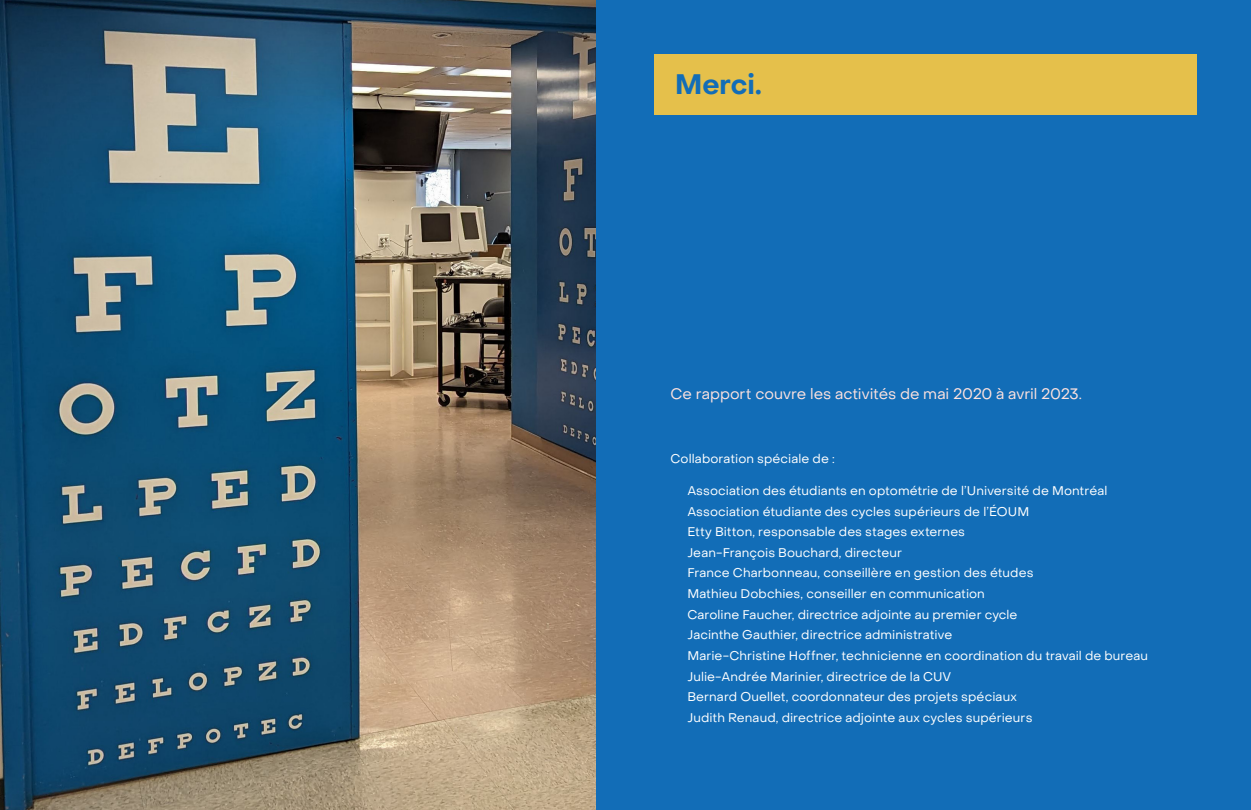
<style>
.page{position:relative;width:1251px;height:810px;background:#fff}
.page>*{position:absolute;margin:0;border:0;box-sizing:border-box;transform-origin:0 0}
.TOC_Title{font:700 27.5px "Object Sans";letter-spacing:-.005em;color:#126db7}
.Body{font:15px "Object Sans";color:#fde2df}
.Body-2{font:12.5px "Object Sans";letter-spacing:.005em;color:#fff}
</style>
<div class="page">
<img style="left:0;top:0;width:596px;height:810px">
<div style="left:596px;top:0;width:655px;height:810px;background:#126db7"></div>
<div style="left:655px;top:54px;width:542px;height:61px;background:#e5c04b"></div>
<p class="TOC_Title" style="left:675px;top:68px;width:88px">Merci.</p>
<p class="Body" style="left:671px;top:385px;width:413px">Ce rapport couvre les activités de mai 2020 à avril 2023.</p>
<p class="Body-2" style="left:670px;top:451px;width:166px">Collaboration spéciale de :</p>
<p class="Body-2" style="left:687px;top:483px;width:422px">Association des étudiants en optométrie de l’Université de Montréal</p>
<p class="Body-2" style="left:687px;top:504px;width:343px">Association étudiante des cycles supérieurs de l’ÉOUM</p>
<p class="Body-2" style="left:687px;top:524px;width:279px">Etty Bitton, responsable des stages externes</p>
<p class="Body-2" style="left:687px;top:545px;width:216px">Jean-François Bouchard, directeur</p>
<p class="Body-2" style="left:687px;top:565px;width:348px">France Charbonneau, conseillère en gestion des études</p>
<p class="Body-2" style="left:687px;top:586px;width:299px">Mathieu Dobchies, conseiller en communication</p>
<p class="Body-2" style="left:687px;top:607px;width:332px">Caroline Faucher, directrice adjointe au premier cycle</p>
<p class="Body-2" style="left:687px;top:627px;width:266px">Jacinthe Gauthier, directrice administrative</p>
<p class="Body-2" style="left:687px;top:648px;width:462px">Marie-Christine Hoffner, technicienne en coordination du travail de bureau</p>
<p class="Body-2" style="left:687px;top:669px;width:265px">Julie-Andrée Marinier, directrice de la CUV</p>
<p class="Body-2" style="left:687px;top:689px;width:331px">Bernard Ouellet, coordonnateur des projets spéciaux</p>
<p class="Body-2" style="left:687px;top:710px;width:347px">Judith Renaud, directrice adjointe aux cycles supérieurs</p>
</div>
